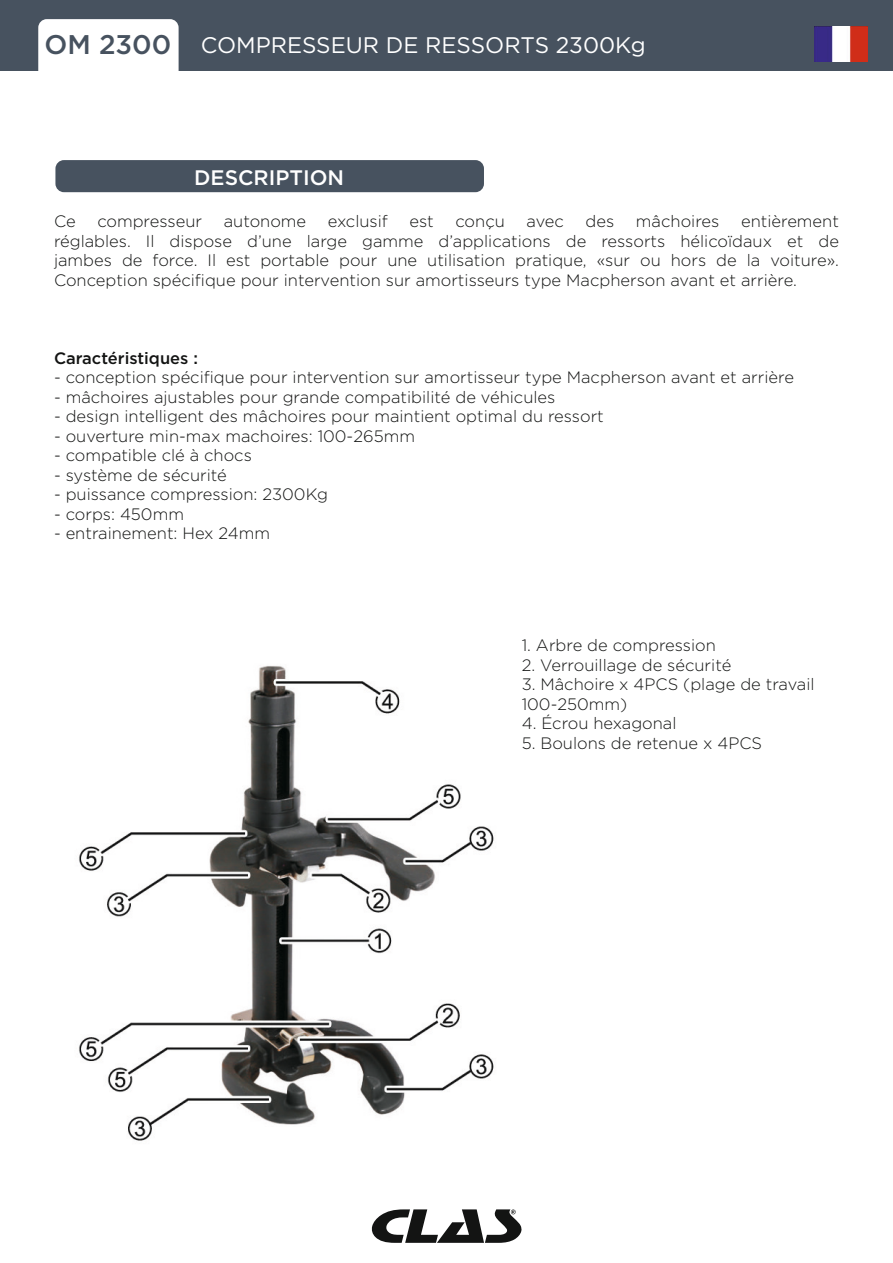
<style>
.page{position:relative;width:893px;height:1263px;background:#fff}
.page>*{position:absolute;margin:0;border:0;box-sizing:border-box;transform-origin:0 0}
.t1{font:22.5px "Gotham";color:#fff}
.t2{font:500 21px "Gotham";color:#fff}
.t3{font:300 16.5px/19.5px "Gotham";color:#131413;text-align:justify}
.t4{font:500 16.5px "Gotham";color:#131413}
.s1{font-weight:500;font-size:27px;color:#47525f}
</style>
<div class="page">
<div style="left:0;top:0;width:893px;height:71px;background:#47525f"></div>
<div style="left:38px;top:19px;width:141px;height:70px;background:#fff;border-radius:9px"></div>
<img style="left:814px;top:26px;width:53px;height:35px">
<svg style="left:371px;top:1209px;width:151px;height:34px"></svg>
<div style="left:55px;top:160px;width:429px;height:32px;background:#47525f;border-radius:9px"></div>
<img style="left:78px;top:666px;width:416px;height:475px">
<h1 class="t1" style="left:45px;top:31px;width:603px"><span class="s1">OM 2300</span> COMPRESSEUR DE RESSORTS 2300Kg</h1>
<p class="t2" style="left:194px;top:163px;width:152px">DESCRIPTION</p>
<p class="t3" style="left:54px;top:211px;width:23px">Ce</p>
<p class="t3" style="left:97px;top:211px;width:106px">compresseur</p>
<p class="t3" style="left:224px;top:211px;width:84px">autonome</p>
<p class="t3" style="left:328px;top:211px;width:61px">exclusif</p>
<p class="t3" style="left:409px;top:211px;width:26px">est</p>
<p class="t3" style="left:455px;top:211px;width:51px">conçu</p>
<p class="t3" style="left:527px;top:211px;width:39px">avec</p>
<p class="t3" style="left:585px;top:211px;width:30px">des</p>
<p class="t3" style="left:636px;top:211px;width:85px">mâchoires</p>
<p class="t3" style="left:54px;top:211px;width:786px;text-indent:687px">entièrement réglables. Il dispose d’une large gamme d’applications de ressorts hélicoïdaux et de jambes de force. Il est portable pour une utilisation pratique, «sur ou hors de la voiture».<br>Conception spécifique pour intervention sur amortisseurs type Macpherson avant et arrière.</p>
<p class="t4" style="left:54px;top:347px;width:146px">Caractéristiques :</p>
<p class="t3" style="left:54px;top:367px;width:741px">- conception spécifique pour intervention sur amortisseur type Macpherson avant et arrière</p>
<p class="t3" style="left:54px;top:387px;width:503px">- mâchoires ajustables pour grande compatibilité de véhicules</p>
<p class="t3" style="left:54px;top:406px;width:551px">- design intelligent des mâchoires pour maintient optimal du ressort</p>
<p class="t3" style="left:54px;top:426px;width:363px">- ouverture min-max machoires: 100-265mm</p>
<p class="t3" style="left:54px;top:445px;width:199px">- compatible clé à chocs</p>
<p class="t3" style="left:54px;top:465px;width:174px">- système de sécurité</p>
<p class="t3" style="left:54px;top:484px;width:275px">- puissance compression: 2300Kg</p>
<p class="t3" style="left:54px;top:504px;width:132px">- corps: 450mm</p>
<p class="t3" style="left:54px;top:523px;width:218px">- entrainement: Hex 24mm</p>
<p class="t3" style="left:522px;top:635px;width:196px">1. Arbre de compression</p>
<p class="t3" style="left:522px;top:655px;width:211px">2. Verrouillage de sécurité</p>
<p class="t3" style="left:522px;top:674px;width:294px">3. Mâchoire x 4PCS (plage de travail<br>100-250mm)</p>
<p class="t3" style="left:522px;top:713px;width:156px">4. Écrou hexagonal</p>
<p class="t3" style="left:522px;top:733px;width:242px">5. Boulons de retenue x 4PCS</p>
</div>
